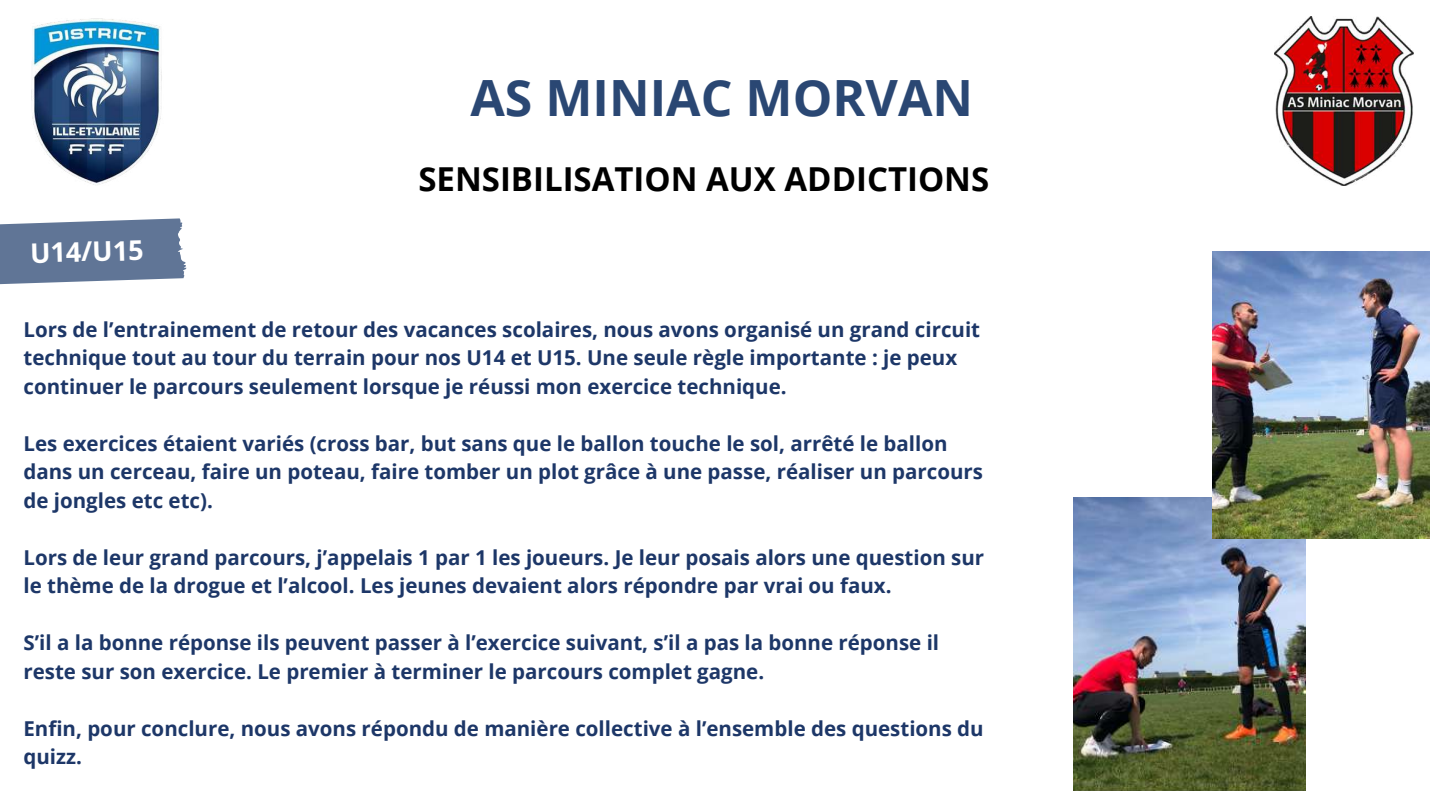
<style>
.page{position:relative;width:1440px;height:810px;background:#fff}
.page>*{position:absolute;margin:0;border:0;box-sizing:border-box;transform-origin:0 0}
.t1{font:700 50px "Open Sans";color:#2a4773}
.t2{font:700 33px "Open Sans";color:#000}
.t3{font:700 27px "Open Sans";color:#fff}
.t4{font:700 20.5px/28.5px "Open Sans";color:#1d3768}
</style>
<div class="page">
<img style="left:31px;top:18px;width:131px;height:167px">
<svg style="left:0;top:218px;width:186px;height:67px;background:#7386a2"></svg>
<img style="left:1275px;top:16px;width:138px;height:170px">
<img style="left:1074px;top:497px;width:232px;height:293px">
<img style="left:1212px;top:252px;width:218px;height:287px">
<h1 class="t1" style="left:470px;top:62px;width:504px">AS MINIAC MORVAN</h1>
<h3 class="t3" style="left:29px;top:234px;width:115px;rotate:-2deg">U14/U15</h3>
<h2 class="t2" style="left:418px;top:156px;width:572px">SENSIBILISATION AUX ADDICTIONS</h2>
<p class="t4" style="left:23px;top:315px;width:958px">Lors de l’entrainement de retour des vacances scolaires, nous avons organisé un grand circuit technique tout au tour du terrain pour nos U14 et U15. Une seule règle importante : je peux continuer le parcours seulement lorsque je réussi mon exercice technique.</p>
<p class="t4" style="left:23px;top:429px;width:961px">Les exercices étaient variés (cross bar, but sans que le ballon touche le sol, arrêté le ballon dans un cerceau, faire un poteau, faire tomber un plot grâce à une passe, réaliser un parcours de jongles etc etc).</p>
<p class="t4" style="left:23px;top:543px;width:962px">Lors de leur grand parcours, j’appelais 1 par 1 les joueurs. Je leur posais alors une question sur le thème de la drogue et l’alcool. Les jeunes devaient alors répondre par vrai ou faux.</p>
<p class="t4" style="left:23px;top:628px;width:917px">S’il a la bonne réponse ils peuvent passer à l’exercice suivant, s’il a pas la bonne réponse il reste sur son exercice. Le premier à terminer le parcours complet gagne.</p>
<p class="t4" style="left:23px;top:714px;width:962px">Enfin, pour conclure, nous avons répondu de manière collective à l’ensemble des questions du quizz.</p>
</div>
